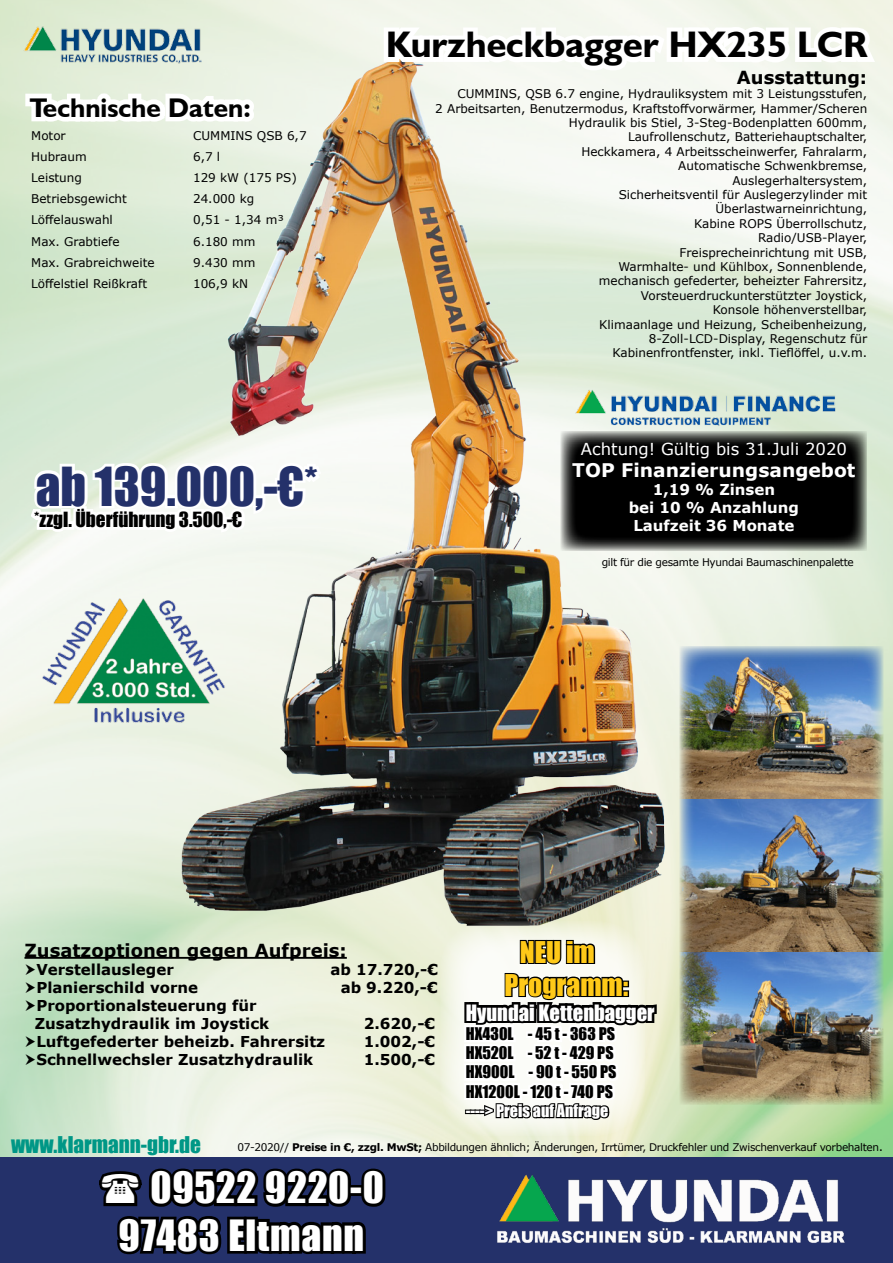
<style>
.page{position:relative;width:893px;height:1263px;background:#fff}
.page>*{position:absolute;margin:0;border:0;box-sizing:border-box;transform-origin:0 0}
.t1{font:49.35px "Impact";color:#24316a}
.t2{font:39.6px/47.4px "Impact";letter-spacing:.02em;color:#fff}
.t3{font:700 36.9px "JCB Euro";color:#000}
.t4{font:27.6px/33px "Impact";color:#ffc918}
.t5{font:700 27px "JCB Euro";color:#000}
.t6{font:21.15px "Impact";color:#009786}
.t7{font:20.7px "Impact";color:#fff}
.t8{font:19.2px "Impact";color:#000}
.t9{font:700 18.75px "Verdana";color:#fff}
.t10{font:700 18px "Verdana";color:#000}
.t11{font:16.5px "Verdana";color:#fff}
.t12{font:16.05px/19.2px "Impact";color:#000}
.t13{font:16.05px "Impact";color:#fff}
.t14{font:700 15px/18px "Verdana";color:#000}
.t15{font:700 15px/18px "Verdana";color:#fff;text-align:center}
.t16{font:12px/14.4px "Verdana";color:#000;text-align:right}
.t17{font:10.5px "Verdana";letter-spacing:-.03em;color:#000}
.s1{font-weight:700}
.s2{font-size:12px}
</style>
<div class="page">
<img style="left:0;top:0;width:893px;height:1158px">
<img style="left:155px;top:0;width:525px;height:940px">
<div style="left:0;top:1158px;width:893px;height:105px;background:#24316a"></div>
<img style="left:497px;top:1174px;width:348px;height:69px">
<svg style="left:27px;top:459px;width:298px;height:88px"></svg>
<img style="left:24px;top:25px;width:177px;height:38px">
<svg style="left:379px;top:19px;width:503px;height:63px"></svg>
<hr style="left:24px;top:957px;width:323px;height:2px;background:#000">
<svg style="left:440px;top:921px;width:205px;height:215px;background:#eaecdc"></svg>
<svg style="left:462px;top:937px;width:197px;height:185px"></svg>
<svg style="left:21px;top:86px;width:241px;height:44px"></svg>
<img style="left:553px;top:389px;width:291px;height:42px">
<img style="left:34px;top:590px;width:197px;height:139px">
<svg style="left:561px;top:431px;width:306px;height:120px;background:#1a1b1a"></svg>
<img style="left:680px;top:646px;width:203px;height:458px">
<svg style="left:99px;top:1168px;width:287px;height:87px"></svg>
<svg style="left:26px;top:963px;width:9px;height:12px"></svg>
<svg style="left:26px;top:981px;width:9px;height:12px"></svg>
<svg style="left:26px;top:999px;width:9px;height:12px"></svg>
<svg style="left:26px;top:1035px;width:9px;height:12px"></svg>
<svg style="left:26px;top:1053px;width:9px;height:12px"></svg>
<h3 class="t5" style="left:30px;top:91px;width:222px">Technische Daten:</h3>
<p class="t16" style="left:31px;top:128px;width:36px">Motor</p>
<p class="t16" style="left:193px;top:128px;width:115px">CUMMINS QSB 6,7</p>
<p class="t16" style="left:31px;top:149px;width:57px">Hubraum</p>
<p class="t16" style="left:193px;top:149px;width:29px">6,7 l</p>
<p class="t16" style="left:31px;top:170px;width:52px">Leistung</p>
<p class="t16" style="left:193px;top:170px;width:105px">129 kW (175 PS)</p>
<p class="t16" style="left:31px;top:192px;width:97px">Betriebsgewicht</p>
<p class="t16" style="left:193px;top:192px;width:63px">24.000 kg</p>
<p class="t16" style="left:31px;top:213px;width:83px">Löffelauswahl</p>
<p class="t16" style="left:193px;top:213px;width:92px">0,51 - 1,34 m³</p>
<p class="t16" style="left:31px;top:234px;width:90px">Max. Grabtiefe</p>
<p class="t16" style="left:193px;top:234px;width:64px">6.180 mm</p>
<p class="t16" style="left:31px;top:255px;width:125px">Max. Grabreichweite</p>
<p class="t16" style="left:193px;top:255px;width:64px">9.430 mm</p>
<p class="t16" style="left:31px;top:276px;width:117px">Löffelstiel Reißkraft</p>
<p class="t16" style="left:193px;top:276px;width:57px">106,9 kN</p>
<h1 class="t1" style="left:36px;top:448px;width:284px">ab 139.000,-€*</h1>
<h3 class="t8" style="left:34px;top:505px;width:210px">*zzgl. Überführung 3.500,-€</h3>
<h3 class="t3" style="left:386px;top:22px;width:483px">Kurzheckbagger HX235 LCR</h3>
<h3 class="t10" style="left:737px;top:64px;width:132px">Ausstattung:</h3>
<p class="t16" style="left:435px;top:86px;width:433px">CUMMINS, QSB 6.7 engine, Hydrauliksystem mit 3 Leistungsstufen,<br>2 Arbeitsarten, Benutzermodus, Kraftstoffvorwärmer, Hammer/Scheren Hydraulik bis Stiel, 3-Steg-Bodenplatten 600mm,<br>Laufrollenschutz, Batteriehauptschalter,<br>Heckkamera, 4 Arbeitsscheinwerfer, Fahralarm,<br>Automatische Schwenkbremse,<br>Auslegerhaltersystem,<br>Sicherheitsventil für Auslegerzylinder mit<br>Überlastwarneinrichtung,<br>Kabine ROPS Überrollschutz,<br>Radio/USB-Player,<br>Freisprecheinrichtung mit USB,<br>Warmhalte- und Kühlbox, Sonnenblende,<br>mechanisch gefederter, beheizter Fahrersitz, Vorsteuerdruckunterstützter Joystick,<br>Konsole höhenverstellbar,<br>Klimaanlage und Heizung, Scheibenheizung,<br>8-Zoll-LCD-Display, Regenschutz für<br>Kabinenfrontfenster, inkl. Tieflöffel, u.v.m.</p>
<h3 class="t11" style="left:581px;top:437px;width:268px">Achtung! Gültig bis 31.Juli 2020</h3>
<h3 class="t9" style="left:572px;top:457px;width:285px">TOP Finanzierungsangebot</h3>
<p class="t15" style="left:629px;top:481px;width:172px">1,19 % Zinsen<br>bei 10 % Anzahlung<br>Laufzeit 36 Monate</p>
<p class="t17" style="left:602px;top:554px;width:254px">gilt für die gesamte Hyundai Baumaschinenpalette</p>
<h3 class="t10" style="left:24px;top:937px;width:324px">Zusatzoptionen gegen Aufpreis:</h3>
<p class="t14" style="left:36px;top:960px;width:139px">Verstellausleger</p>
<p class="t14" style="left:330px;top:960px;width:109px">ab 17.720,-€</p>
<p class="t14" style="left:36px;top:978px;width:163px">Planierschild vorne</p>
<p class="t14" style="left:341px;top:978px;width:98px">ab 9.220,-€</p>
<p class="t14" style="left:35px;top:996px;width:236px">Proportionalsteuerung für<br>Zusatzhydraulik im Joystick</p>
<p class="t14" style="left:364px;top:1014px;width:73px">2.620,-€</p>
<p class="t14" style="left:36px;top:1032px;width:290px">Luftgefederter beheizb. Fahrersitz</p>
<p class="t14" style="left:364px;top:1032px;width:73px">1.002,-€</p>
<p class="t14" style="left:36px;top:1050px;width:278px">Schnellwechsler Zusatzhydraulik</p>
<p class="t14" style="left:364px;top:1050px;width:73px">1.500,-€</p>
<h3 class="t4" style="left:505px;top:935px;width:125px;text-indent:15px">NEU im<br>Programm:</h3>
<h3 class="t7" style="left:466px;top:996px;width:190px">Hyundai Kettenbagger</h3>
<h3 class="t12" style="left:466px;top:1023px;width:152px">HX430L - 45 t - 363 PS<br>HX520L - 52 t - 429 PS<br>HX900L - 90 t - 550 PS<br>HX1200L - 120 t - 740 PS</h3>
<h3 class="t13" style="left:466px;top:1098px;width:144px">----&gt; Preis auf Anfrage</h3>
<h3 class="t6" style="left:11px;top:1128px;width:191px">www.klarmann-gbr.de</h3>
<p class="t17" style="left:237px;top:1140px;width:647px">07-2020// <span class="s1">Preise in €, zzgl. MwSt;</span> Abbildungen ähnlich; Änderungen, Irrtümer, Druckfehler und Zwischenverkauf vorbehalten<span class="s2">.</span></p>
<h2 class="t2" style="left:119px;top:1163px;width:267px;text-indent:32px">09522 9220-0<br>97483 Eltmann</h2>
</div>
